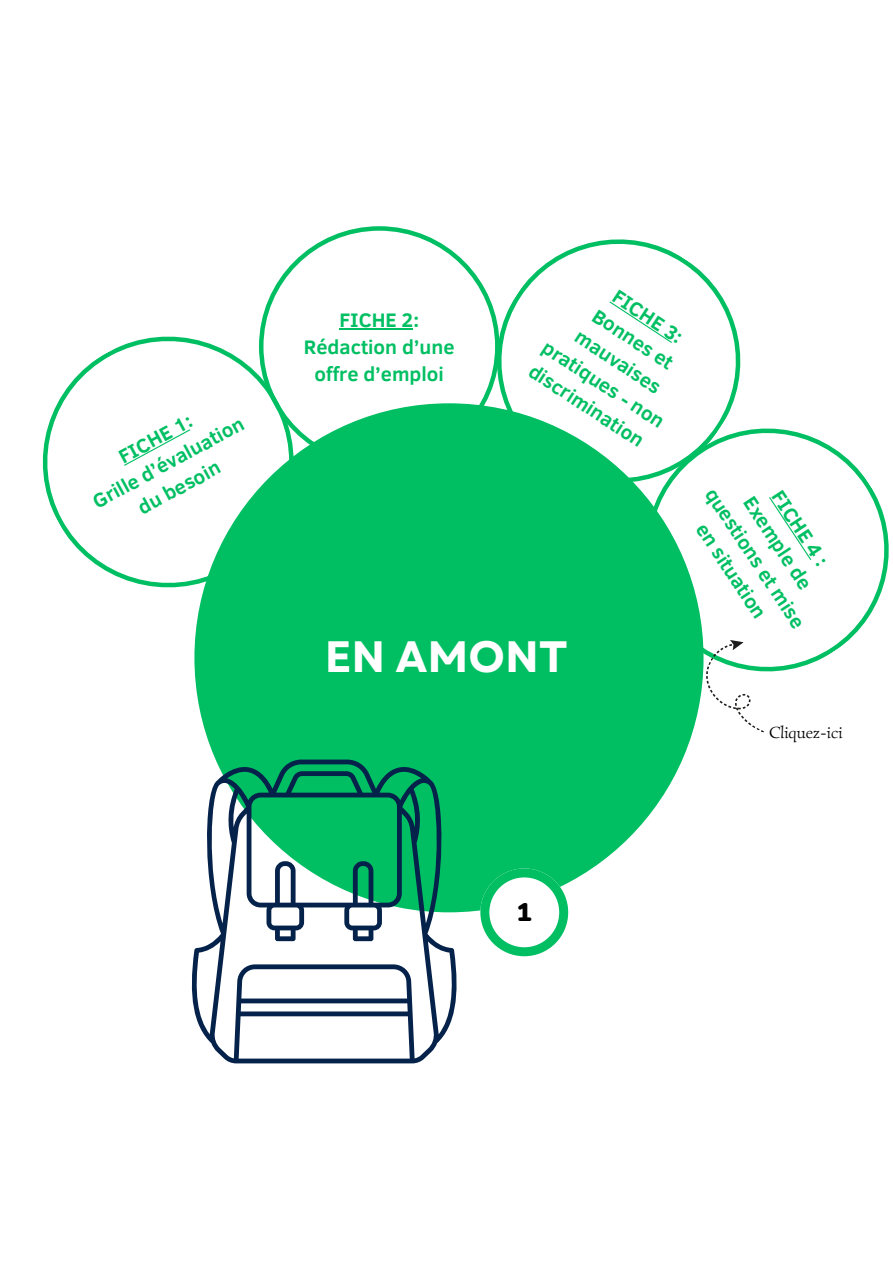
<style>
.page{position:relative;width:893px;height:1264px;background:#fff}
.page>*{position:absolute;margin:0;border:0;box-sizing:border-box;transform-origin:0 0}
.t1{font:700 43.8px "Garet";color:#fff}
.t2{font:900 25.5px "Nunito";color:#000}
.t3{font:700 20.1px/27px "Clear Sans";color:#00bf63;text-align:center}
.t4{font:16.5px "Simonetta";color:#000}
</style>
<div class="page">
<div style="left:194px;top:403px;width:509px;height:509px;background:#00bf63;border-radius:50%"></div>
<svg style="left:480px;top:868px;width:88px;height:88px"></svg>
<svg style="left:191px;top:759px;width:269px;height:304px"></svg>
<svg style="left:648px;top:428px;width:241px;height:260px"></svg>
<svg style="left:769px;top:497px;width:42px;height:63px"></svg>
<svg style="left:42px;top:336px;width:239px;height:269px"></svg>
<svg style="left:124px;top:429px;width:66px;height:37px"></svg>
<svg style="left:499px;top:239px;width:258px;height:260px"></svg>
<svg style="left:609px;top:301px;width:63px;height:42px"></svg>
<svg style="left:259px;top:226px;width:240px;height:241px"></svg>
<hr style="left:339px;top:328px;width:74px;height:2px;background:#00bf63">
<svg style="left:705px;top:636px;width:68px;height:97px"></svg>
<p class="t3" style="left:113px;top:444px;width:82px;rotate:-28deg">FICHE 1:</p>
<p class="t3" style="left:87px;top:489px;width:170px;rotate:-28deg">Grille d’évaluation du besoin</p>
<p class="t3" style="left:339px;top:306px;width:81px">FICHE 2:</p>
<p class="t3" style="left:304px;top:333px;width:152px">Rédaction d’une offre d’emploi</p>
<p class="t3" style="left:622px;top:282px;width:81px;rotate:33deg">FICHE 3:</p>
<p class="t3" style="left:581px;top:288px;width:143px;rotate:33deg">Bonnes et mauvaises pratiques - non discrimination</p>
<p class="t1" style="left:325px;top:624px;width:244px">EN AMONT</p>
<p class="t3" style="left:745px;top:467px;width:165px;rotate:57deg">Exemple de questions et mise en situation</p>
<p class="t3" style="left:789px;top:484px;width:87px;rotate:57deg">FICHE 4 :</p>
<p class="t4" style="left:769px;top:721px;width:75px">Cliquez-ici</p>
<p class="t2" style="left:516px;top:895px;width:17px">1</p>
</div>
